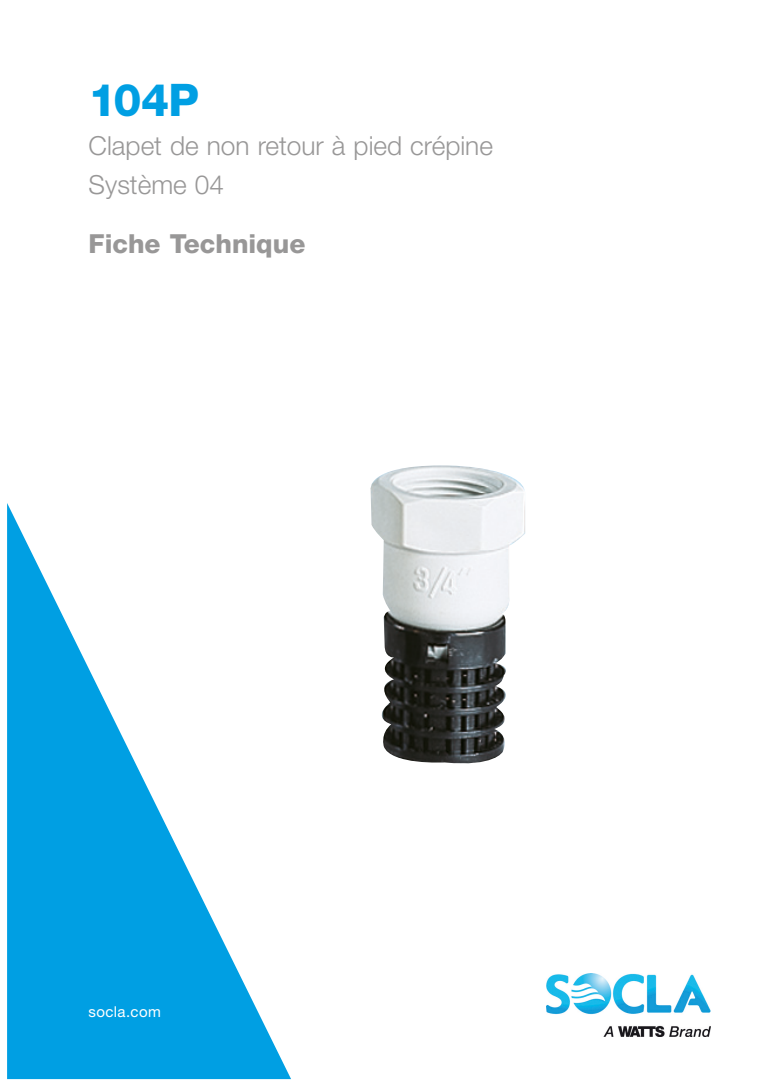
<style>
.page{position:relative;width:780px;height:1088px;background:#fff}
.page>*{position:absolute;margin:0;border:0;box-sizing:border-box;transform-origin:0 0}
.Headline_1__color_va{font:800 45px "Helvetica Neue LT Std";color:#009fe3}
.t1{font:300 26.25px/38.8px "Helvetica Neue LT Std";color:#989797}
.t2{font:800 26.25px "Helvetica Neue LT Std";color:#989797}
.t3{font:15px "Helvetica Neue LT Std";letter-spacing:.025em;color:#fff}
</style>
<div class="page">
<img style="left:546px;top:974px;width:164px;height:62px">
<svg style="left:7px;top:503px;width:284px;height:576px"></svg>
<img style="left:370px;top:465px;width:155px;height:299px">
<p class="Headline_1__color_va" style="left:89px;top:73px;width:112px">104P</p>
<p class="t1" style="left:89px;top:126px;width:406px">Clapet de non retour à pied crépine<br>Système 04</p>
<p class="t2" style="left:89px;top:228px;width:218px">Fiche Technique</p>
<p class="t3" style="left:89px;top:1003px;width:74px">socla.com</p>
</div>
